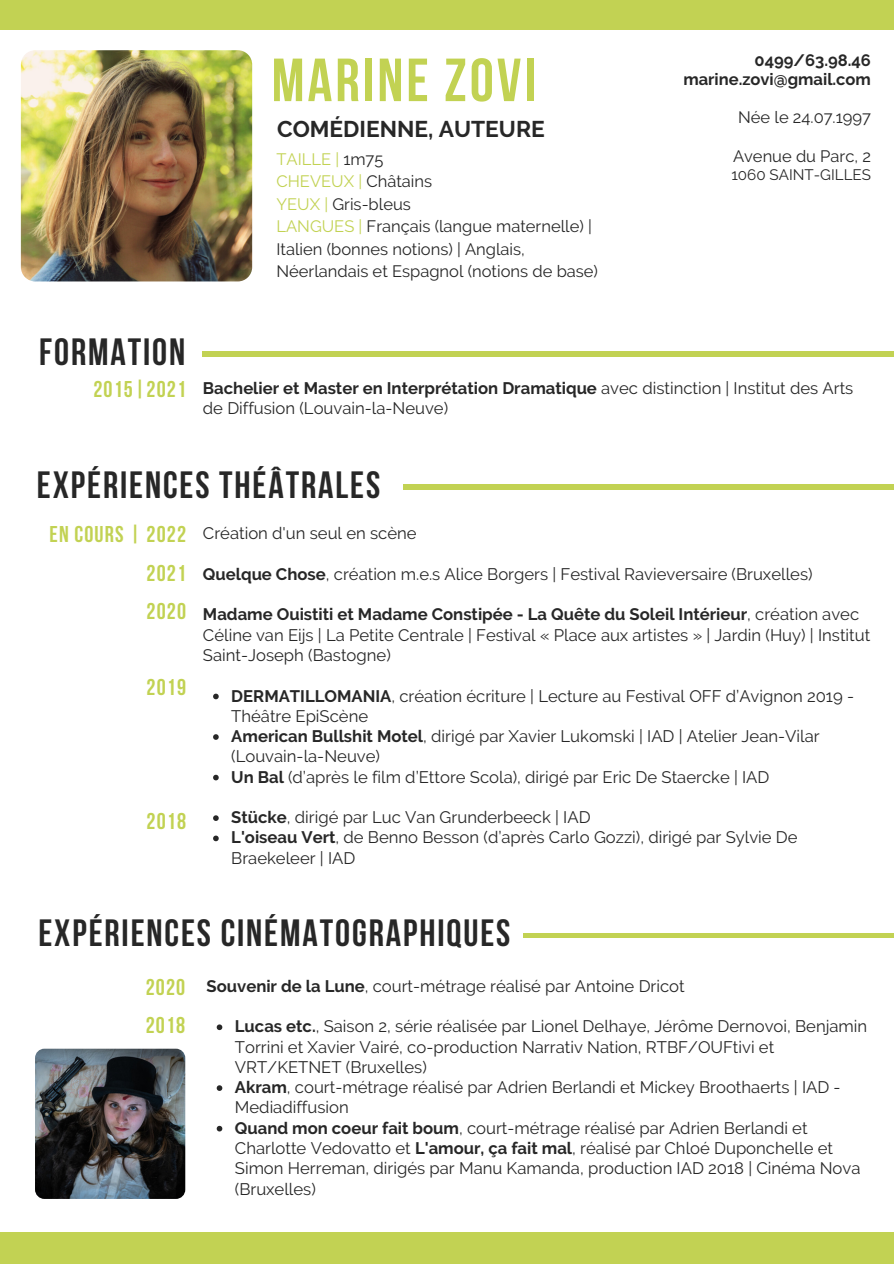
<style>
.page{position:relative;width:894px;height:1264px;background:#fff}
.page>*{position:absolute;margin:0;border:0;box-sizing:border-box;transform-origin:0 0}
.t1{font:700 60.75px "Bebas Neue";letter-spacing:.05em;color:#c2d253}
.t2{font:700 37.8px "Bebas Neue";letter-spacing:.05em;color:#272727}
.t3{font:700 22.8px "Bebas Neue";letter-spacing:.05em;color:#c2d253}
.t4{font:700 22.8px "Raleway";color:#272727}
.t5{font:16.65px/20.2px "Raleway";color:#272727}
.t6{font:16.5px/22.5px "Raleway";color:#272727}
.t7{font:700 16.5px "Raleway";color:#272727}
.t8{font:16.5px "Raleway";color:#c2d253}
.t9{font:15.15px "Raleway";color:#272727}
.s1{color:#272727}
.s2{color:#c2d253}
.s3{font-weight:700}
</style>
<div class="page">
<hr style="left:403px;top:485px;width:490px;height:4px;background:#c2d253">
<div style="left:0;top:1232px;width:893px;height:31px;background:#c2d253"></div>
<div style="left:0;top:0;width:893px;height:29px;background:#c2d253"></div>
<hr style="left:203px;top:352px;width:690px;height:4px;background:#c2d253">
<img style="left:35px;top:1048px;width:150px;height:150px;border-radius:9px">
<hr style="left:522px;top:933px;width:371px;height:4px;background:#c2d253">
<img style="left:21px;top:50px;width:231px;height:231px;border-radius:14px">
<svg style="left:213px;top:693px;width:6px;height:6px"></svg>
<svg style="left:213px;top:734px;width:6px;height:5px"></svg>
<svg style="left:213px;top:774px;width:6px;height:6px"></svg>
<svg style="left:213px;top:815px;width:6px;height:6px"></svg>
<svg style="left:213px;top:835px;width:6px;height:6px"></svg>
<svg style="left:217px;top:1024px;width:5px;height:6px"></svg>
<svg style="left:217px;top:1085px;width:5px;height:5px"></svg>
<svg style="left:217px;top:1125px;width:5px;height:6px"></svg>
<p class="t2" style="left:39px;top:337px;width:147px">FORMATION</p>
<p class="t1" style="left:271px;top:56px;width:265px">MARINE ZOVI</p>
<p class="t4" style="left:277px;top:116px;width:269px">COMÉDIENNE, AUTEURE</p>
<p class="t8" style="left:276px;top:149px;width:108px">TAILLE | <span class="s1">1m75</span></p>
<p class="t8" style="left:276px;top:172px;width:157px">CHEVEUX | <span class="s1">Châtains</span></p>
<p class="t6" style="left:276px;top:193px;width:136px"><span class="s2">YEUX |</span> Gris-bleus</p>
<p class="t6" style="left:276px;top:215px;width:323px"><span class="s2">LANGUES |</span> Français (langue maternelle) |<br>Italien (bonnes notions) | Anglais,<br>Néerlandais et Espagnol (notions de base)</p>
<p class="t7" style="left:754px;top:50px;width:118px">0499/63.98.46</p>
<p class="t7" style="left:683px;top:69px;width:189px">marine.zovi@gmail.com</p>
<p class="t6" style="left:738px;top:106px;width:134px">Née le 24.07.1997</p>
<p class="t6" style="left:732px;top:144px;width:139px">Avenue du Parc, 2</p>
<p class="t9" style="left:731px;top:165px;width:141px">1060 SAINT-GILLES</p>
<p class="t3" style="left:93px;top:380px;width:94px">2015|2021</p>
<p class="t5" style="left:203px;top:378px;width:651px"><span class="s3">Bachelier et Master en Interprétation Dramatique</span> avec distinction | Institut des Arts de Diffusion (Louvain-la-Neuve)</p>
<p class="t2" style="left:37px;top:469px;width:345px">EXPÉRIENCES THÉÂTRALES</p>
<p class="t3" style="left:49px;top:525px;width:138px">EN COURS | 2022</p>
<p class="t3" style="left:146px;top:563px;width:41px">2021</p>
<p class="t3" style="left:146px;top:601px;width:41px">2020</p>
<p class="t3" style="left:146px;top:678px;width:41px">2019</p>
<p class="t3" style="left:146px;top:812px;width:41px">2018</p>
<p class="t5" style="left:203px;top:523px;width:215px">Création d'un seul en scène</p>
<p class="t5" style="left:203px;top:564px;width:611px"><span class="s3">Quelque Chose</span>, création m.e.s Alice Borgers | Festival Ravieversaire (Bruxelles)</p>
<p class="t5" style="left:203px;top:604px;width:668px"><span class="s3">Madame Ouistiti et Madame Constipée - La Quête du Soleil Intérieur</span>, création avec<br>Céline van Eijs | La Petite Centrale | Festival « Place aux artistes » | Jardin (Huy) | Institut<br>Saint-Joseph (Bastogne)</p>
<p class="t5" style="left:231px;top:685px;width:624px"><span class="s3">DERMATILLOMANIA</span>, création écriture | Lecture au Festival OFF d’Avignon 2019 -<br>Théâtre EpiScène</p>
<p class="t5" style="left:231px;top:726px;width:589px"><span class="s3">American Bullshit Motel</span>, dirigé par Xavier Lukomski | IAD | Atelier Jean-Vilar (Louvain-la-Neuve)</p>
<p class="t5" style="left:231px;top:766px;width:539px"><span class="s3">Un Bal</span> (d’après le film d’Ettore Scola), dirigé par Eric De Staercke | IAD</p>
<p class="t5" style="left:231px;top:807px;width:361px"><span class="s3">Stücke</span>, dirigé par Luc Van Grunderbeeck | IAD</p>
<p class="t5" style="left:231px;top:827px;width:567px"><span class="s3">L'oiseau Vert</span>, de Benno Besson (d’après Carlo Gozzi), dirigé par Sylvie De<br>Braekeleer | IAD</p>
<p class="t2" style="left:38px;top:918px;width:473px">EXPÉRIENCES CINÉMATOGRAPHIQUES</p>
<p class="t3" style="left:146px;top:977px;width:41px">2020</p>
<p class="t5" style="left:206px;top:975px;width:479px"><span class="s3">Souvenir de la Lune</span>, court-métrage réalisé par Antoine Dricot</p>
<p class="t3" style="left:146px;top:1015px;width:41px">2018</p>
<p class="t5" style="left:235px;top:1016px;width:633px"><span class="s3">Lucas etc.</span>, Saison 2, série réalisée par Lionel Delhaye, Jérôme Dernovoi, Benjamin<br>Torrini et Xavier Vairé, co-production Narrativ Nation, RTBF/OUFtivi et<br>VRT/KETNET (Bruxelles)</p>
<p class="t5" style="left:235px;top:1077px;width:607px"><span class="s3">Akram</span>, court-métrage réalisé par Adrien Berlandi et Mickey Broothaerts | IAD -<br>Mediadiffusion</p>
<p class="t5" style="left:235px;top:1117px;width:627px"><span class="s3">Quand mon coeur fait boum</span>, court-métrage réalisé par Adrien Berlandi et Charlotte Vedovatto et <span class="s3">L'amour, ça fait mal</span>, réalisé par Chloé Duponchelle et Simon Herreman, dirigés par Manu Kamanda, production IAD 2018 | Cinéma Nova (Bruxelles)</p>
</div>
